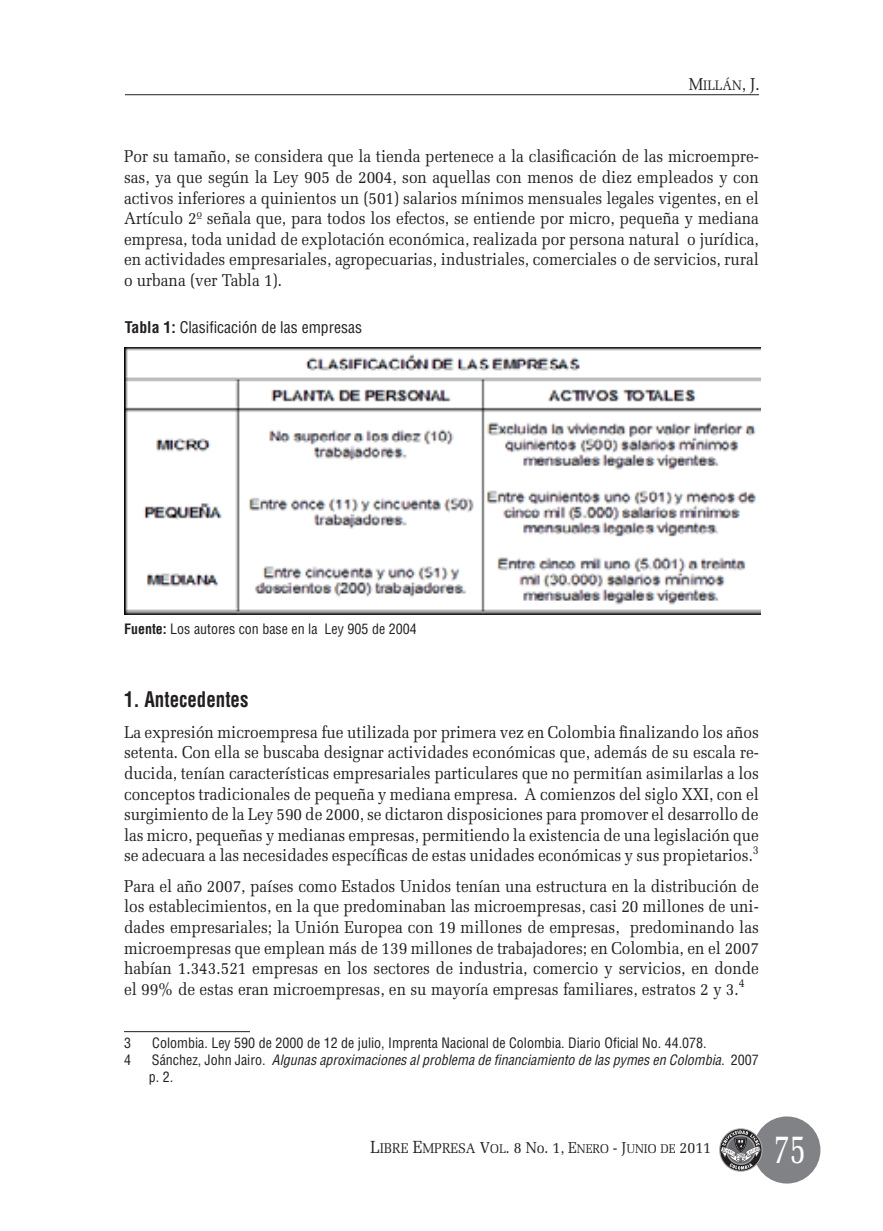
<style>
.page{position:relative;width:883px;height:1231px;background:#fff}
.page>*{position:absolute;margin:0;border:0;box-sizing:border-box;transform-origin:0 0}
.t1{font:42px "Melior";color:#fff;scale:.7 1}
.t2{font:700 condensed 21px "Helvetica";color:#231f20;scale:.9 1}
.t3{font:17.15px/20.7px "Melior";color:#231f20;text-align:justify;scale:.9 1}
.t4{font:15.75px "Melior SC800";color:#231f20;scale:.9 1}
.t5{font:condensed 15.75px "Helvetica";color:#231f20}
.t6{font:condensed 14px "Helvetica";color:#231f20}
.t7{font:italic condensed 14px/16.8px "Helvetica";color:#231f20}
.t8{font:13.65px "Melior SC800";color:#231f20;scale:.9 1}
.t9{font:12.08px "Melior";color:#231f20;scale:.9 1}
.s1{font-size:17.15px}
.s2{font-weight:700}
.s3{font-style:normal}
.s4{font-size:17.5px}
.s5{font-size:14px}
.s6{font-size:12.6px}
.s7{font-family:"Melior"}
</style>
<div class="page">
<hr style="left:125px;top:94px;width:634px;height:1px;background:#231f20">
<div style="left:753px;top:1116px;width:67px;height:67px;background:#808285;border-radius:50%"></div>
<svg style="left:719px;top:1128px;width:44px;height:43px"></svg>
<hr style="left:124px;top:1031px;width:126px;height:1px;background:#231f20">
<img style="left:124px;top:347px;width:637px;height:267px">
<p class="t8" style="left:689px;top:77px;width:80px"><span class="s1">M</span>ILLÁN<span class="s1">, J.</span></p>
<p class="t3" style="left:124px;top:146px;width:707px">Por su tamaño, se considera que la tienda pertenece a la clasificación de las microempre&shy;sas, ya que según la Ley 905 de 2004, son aquellas con menos de diez empleados y con activos inferiores a quinientos un (501) salarios mínimos mensuales legales vigentes, en el Artículo 2º señala que, para todos los efectos, se entiende por micro, pequeña y mediana empresa, toda unidad de explotación económica, realizada por persona natural o jurídica, en actividades empresariales, agropecuarias, industriales, comerciales o de servicios, rural o urbana (ver Tabla 1).</p>
<p class="t5" style="left:125px;top:318px;width:239px"><span class="s2">Tabla 1:</span> Clasificación de las empresas</p>
<p class="t6" style="left:124px;top:619px;width:294px"><span class="s2">Fuente:</span> Los autores con base en la Ley 905 de 2004</p>
<p class="t2" style="left:124px;top:686px;width:140px">1. Antecedentes</p>
<p class="t3" style="left:124px;top:721px;width:707px">La expresión microempresa fue utilizada por primera vez en Colombia finalizando los años setenta. Con ella se buscaba designar actividades económicas que, además de su escala re&shy;ducida, tenían características empresariales particulares que no permitían asimilarlas a los conceptos tradicionales de pequeña y mediana empresa. A comienzos del siglo XXI, con el surgimiento de la Ley 590 de 2000, se dictaron disposiciones para promover el desarrollo de las micro, pequeñas y medianas empresas, permitiendo la existencia de una legislación que se adecuara a las necesidades específicas de estas unidades económicas y sus propietarios.<sup>3</sup></p>
<p class="t3" style="left:124px;top:875px;width:707px">Para el año 2007, países como Estados Unidos tenían una estructura en la distribución de los establecimientos, en la que predominaban las microempresas, casi 20 millones de uni&shy;dades empresariales; la Unión Europea con 19 millones de empresas, predominando las microempresas que emplean más de 139 millones de trabajadores; en Colombia, en el 2007 habían 1.343.521 empresas en los sectores de industria, comercio y servicios, en donde el 99% de estas eran microempresas, en su mayoría empresas familiares, estratos 2 y 3.</p>
<p class="t9" style="left:739px;top:975px;width:8px">4</p>
<p class="t6" style="left:124px;top:1034px;width:8px">3</p>
<p class="t6" style="left:152px;top:1034px;width:556px">Colombia. Ley 590 de 2000 de 12 de julio, Imprenta Nacional de Colombia. Diario Oficial No. 44.078.</p>
<p class="t6" style="left:124px;top:1051px;width:8px">4</p>
<p class="t7" style="left:149px;top:1051px;width:612px"><span class="s3">Sánchez, John Jairo.</span> Algunas aproximaciones al problema de financiamiento de las pymes en Colombia. <span class="s3">2007 p. 2.</span></p>
<p class="t4" style="left:370px;top:1138px;width:380px"><span class="s4">L</span><span class="s5">IBRE</span> <span class="s4">E</span><span class="s5">MPRESA</span> V<span class="s6">OL</span>. 8 N<span class="s7">o</span>. 1, E<span class="s6">NERO</span> - J<span class="s6">UNIO DE</span> 2011</p>
<h1 class="t1" style="left:773px;top:1123px;width:48px">75</h1>
</div>
